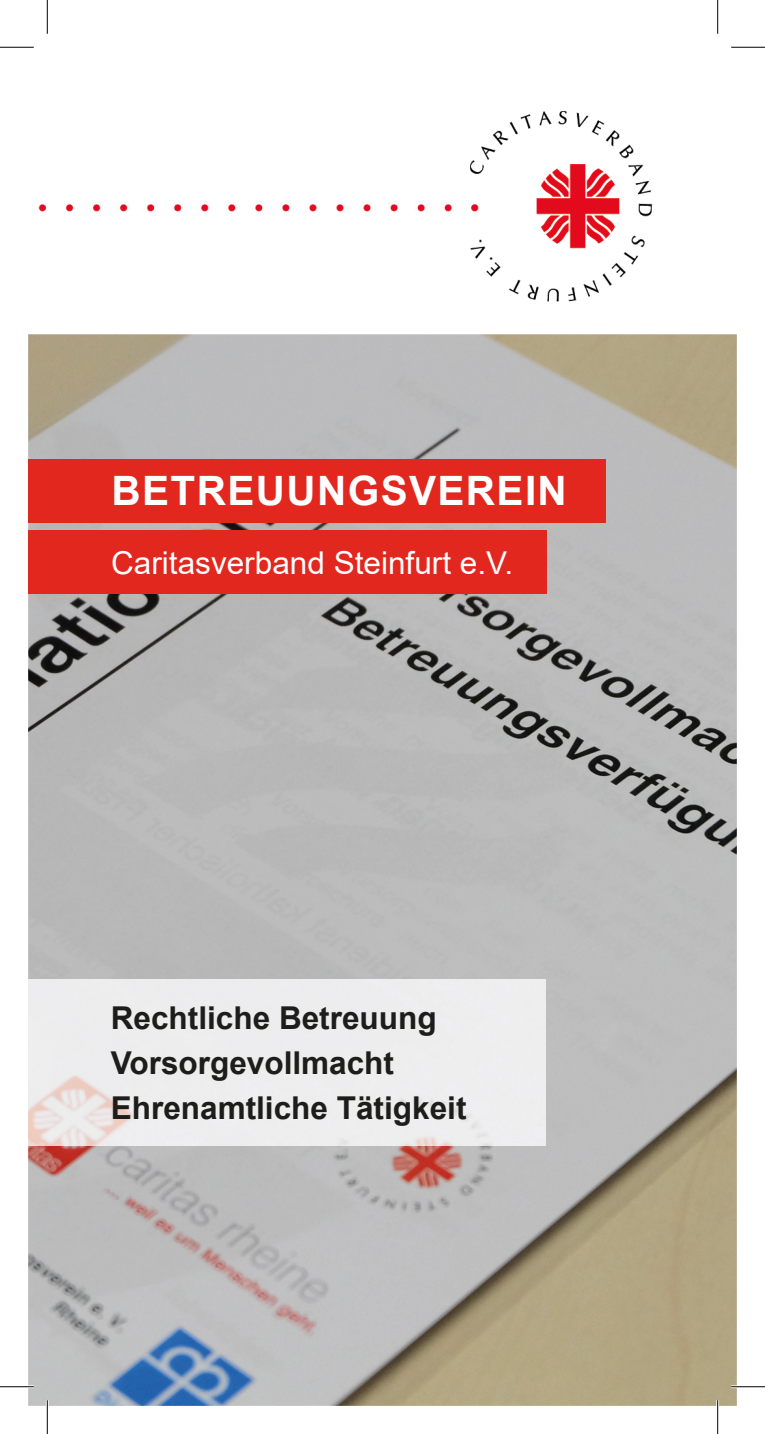
<style>
.page{position:relative;width:765px;height:1434px;background:#fff}
.page>*{position:absolute;margin:0;border:0;box-sizing:border-box;transform-origin:0 0}
.t1{font:700 40.5px "Arial";letter-spacing:.035em;color:#fff}
.t2{font:700 31.5px/45px "Arial";color:#1d1d1b}
.t3{font:31.5px "Arial";color:#fff}
</style>
<div class="page">
<img style="left:28px;top:334px;width:708px;height:1072px">
<img style="left:38px;top:204px;width:414px;height:8px">
<img style="left:470px;top:111px;width:181px;height:190px">
<div style="left:28px;top:459px;width:577px;height:63px;background:#e2271e"></div>
<div style="left:28px;top:530px;width:518px;height:64px;background:#e2271e"></div>
<div style="left:28px;top:980px;width:517px;height:165px;background:#ededee"></div>
<hr style="left:0;top:1385px;width:34px;height:3px;background:#fff">
<hr style="left:730px;top:1385px;width:34px;height:3px;background:#fff">
<hr style="left:46px;top:1400px;width:3px;height:34px;background:#fff">
<hr style="left:716px;top:1400px;width:2px;height:34px;background:#fff">
<hr style="left:0;top:47px;width:34px;height:1px;background:#000">
<hr style="left:730px;top:47px;width:34px;height:1px;background:#000">
<hr style="left:0;top:1386px;width:34px;height:1px;background:#000">
<hr style="left:730px;top:1386px;width:34px;height:1px;background:#000">
<hr style="left:47px;top:0;width:1px;height:34px;background:#000">
<hr style="left:47px;top:1400px;width:1px;height:34px;background:#000">
<hr style="left:717px;top:0;width:1px;height:34px;background:#000">
<hr style="left:717px;top:1400px;width:1px;height:34px;background:#000">
<p class="t1" style="left:111px;top:462px;width:456px">BETREUUNGSVEREIN</p>
<p class="t3" style="left:111px;top:541px;width:403px">Caritasverband Steinfurt e.V.</p>
<p class="t2" style="left:111px;top:996px;width:357px">Rechtliche Betreuung<br>Vorsorgevollmacht<br>Ehrenamtliche Tätigkeit</p>
</div>
